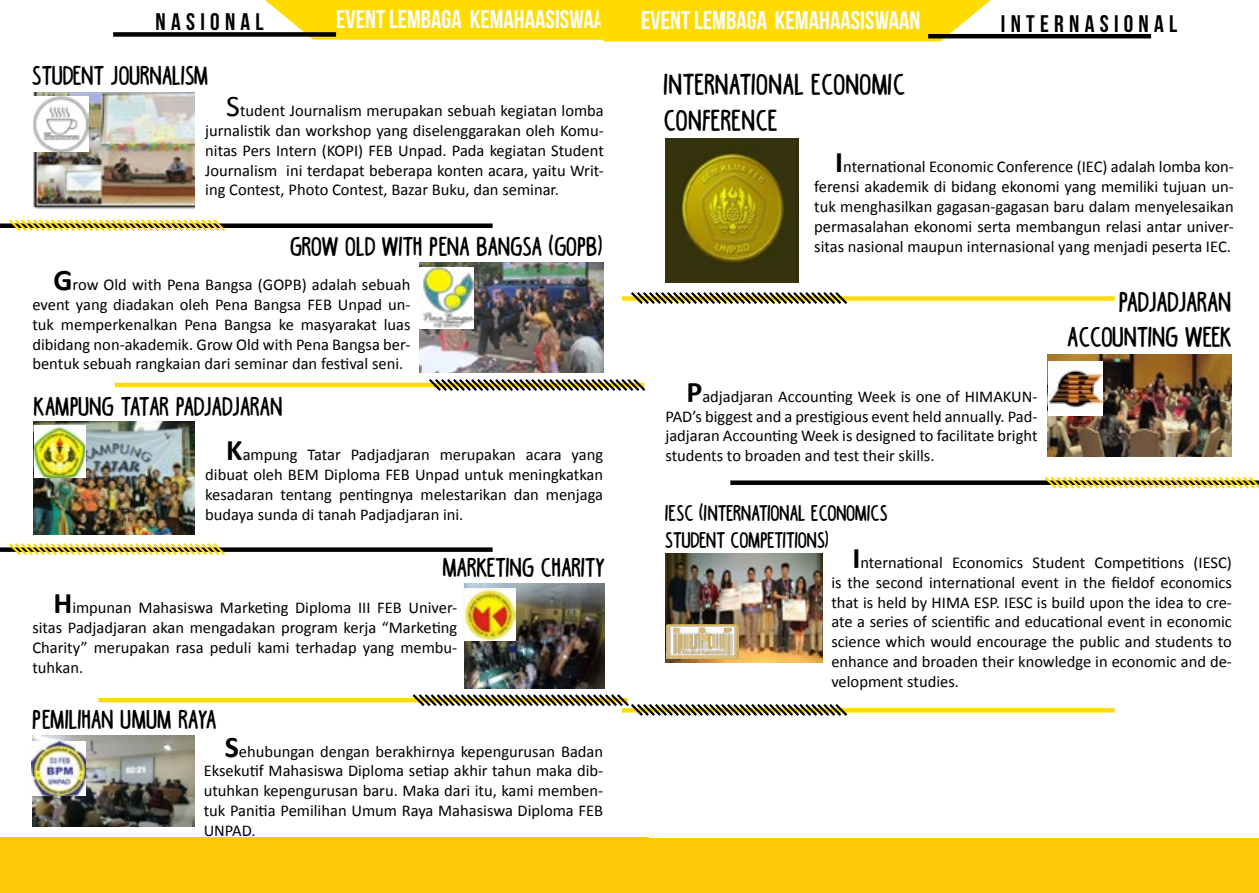
<style>
.page{position:relative;width:1259px;height:893px;background:#fff}
.page>*{position:absolute;margin:0;border:0;box-sizing:border-box;transform-origin:0 0}
.t1{font:700 30px/36px "Black Coffee";color:#000}
.t2{font:700 28.5px/34.2px "Black Coffee";color:#000;text-align:right}
.t3{font:700 27px "Black Coffee";color:#000}
.t4{font:25.5px "Bebas Neue";color:#fff}
.t5{font:24px "Bebas Neue";letter-spacing:.22em;color:#000}
.t6{font:700 22.5px/27px "Black Coffee";color:#000}
.t7{font:16.5px/19.8px "Calibri";color:#000;text-align:justify}
.s1{font-size:30px}
.s2{font-weight:700;font-size:30px}
</style>
<div class="page">
<div style="left:0;top:838px;width:648px;height:55px;background:#ffc709"></div>
<div style="left:113px;top:32px;width:223px;height:5px;background:#000"></div>
<div style="left:0;top:223px;width:492px;height:5px;background:#000"></div>
<svg style="left:6px;top:219px;width:222px;height:13px"></svg>
<div style="left:0;top:547px;width:492px;height:5px;background:#000"></div>
<svg style="left:6px;top:543px;width:222px;height:12px"></svg>
<hr style="left:98px;top:698px;width:530px;height:4px;background:#ffdb00">
<img style="left:33px;top:92px;width:161px;height:116px">
<img style="left:33px;top:96px;width:56px;height:55px">
<img style="left:420px;top:262px;width:183px;height:110px">
<img style="left:420px;top:267px;width:54px;height:62px">
<img style="left:34px;top:421px;width:160px;height:114px">
<img style="left:34px;top:426px;width:51px;height:52px">
<hr style="left:115px;top:383px;width:529px;height:4px;background:#ffdb00">
<svg style="left:426px;top:379px;width:220px;height:12px"></svg>
<img style="left:464px;top:583px;width:141px;height:105px">
<img style="left:463px;top:588px;width:53px;height:53px">
<img style="left:32px;top:735px;width:162px;height:91px">
<img style="left:32px;top:741px;width:54px;height:54px">
<img style="left:665px;top:139px;width:133px;height:144px">
<svg style="left:265px;top:0;width:726px;height:41px;background:#fbda11"></svg>
<hr style="left:928px;top:34px;width:223px;height:4px;background:#000">
<div style="left:622px;top:296px;width:492px;height:5px;background:#ffdb00"></div>
<svg style="left:628px;top:292px;width:221px;height:12px"></svg>
<div style="left:622px;top:708px;width:492px;height:5px;background:#ffdb00"></div>
<svg style="left:410px;top:694px;width:439px;height:22px"></svg>
<img style="left:665px;top:554px;width:157px;height:109px">
<img style="left:666px;top:625px;width:72px;height:33px">
<div style="left:730px;top:480px;width:529px;height:5px;background:#000"></div>
<svg style="left:1042px;top:476px;width:217px;height:13px"></svg>
<img style="left:1048px;top:354px;width:184px;height:103px">
<img style="left:1048px;top:361px;width:54px;height:54px">
<div style="left:551px;top:839px;width:708px;height:54px;background:#ffc709"></div>
<h3 class="t5" style="left:156px;top:9px;width:110px">NASIONAL</h3>
<h3 class="t4" style="left:336px;top:5px;width:280px">EVENT LEMBAGA KEMAHAASISWAAN</h3>
<h3 class="t3" style="left:32px;top:60px;width:178px">STUDENT JOURNALISM</h3>
<p class="t7" style="left:205px;top:101px;width:400px;text-indent:21px"><span class="s1">S</span>tudent Journalism merupakan sebuah kegiatan lomba jurnalistik dan workshop yang diselenggarakan oleh Komu&shy;nitas Pers Intern (KOPI) FEB Unpad. Pada kegiatan Student Journalism ini terdapat beberapa konten acara, yaitu Writ&shy;ing Contest, Photo Contest, Bazar Buku, dan seminar.</p>
<h3 class="t3" style="left:290px;top:231px;width:315px">GROW OLD WITH PENA BANGSA (GOPB)</h3>
<p class="t7" style="left:32px;top:275px;width:380px;text-indent:21px"><span class="s2">G</span>row Old with Pena Bangsa (GOPB) adalah sebuah event yang diadakan oleh Pena Bangsa FEB Unpad un&shy;tuk memperkenalkan Pena Bangsa ke masyarakat luas dibidang non-akademik. Grow Old with Pena Bangsa ber&shy;bentuk sebuah rangkaian dari seminar dan festival seni.</p>
<h3 class="t3" style="left:34px;top:390px;width:250px">KAMPUNG TATAR PADJADJARAN</h3>
<p class="t7" style="left:205px;top:445px;width:399px;text-indent:21px"><span class="s2">K</span>ampung Tatar Padjadjaran merupakan acara yang dibuat oleh BEM Diploma FEB Unpad untuk meningkatkan kesadaran tentang pentingnya melestarikan dan menjaga budaya sunda di tanah Padjadjaran ini.</p>
<h3 class="t3" style="left:443px;top:552px;width:164px">MARKETING CHARITY</h3>
<p class="t7" style="left:32px;top:598px;width:426px;text-indent:21px"><span class="s2">H</span>impunan Mahasiswa Marketing Diploma III FEB Univer&shy;sitas Padjadjaran akan mengadakan program kerja “Marketing Charity” merupakan rasa peduli kami terhadap yang membu&shy;tuhkan.</p>
<h3 class="t3" style="left:33px;top:703px;width:185px">PEMILIHAN UMUM RAYA</h3>
<p class="t7" style="left:204px;top:741px;width:401px;text-indent:21px"><span class="s2">S</span>ehubungan dengan berakhirnya kepengurusan Badan Eksekutif Mahasiswa Diploma setiap akhir tahun maka dib&shy;utuhkan kepengurusan baru. Maka dari itu, kami memben&shy;tuk Panitia Pemilihan Umum Raya Mahasiswa Diploma FEB UNPAD.</p>
<h3 class="t4" style="left:641px;top:6px;width:280px">EVENT LEMBAGA KEMAHAASISWAAN</h3>
<h3 class="t5" style="left:1001px;top:10px;width:178px">INTERNASIONAL</h3>
<h1 class="t1" style="left:664px;top:66px;width:243px">INTERNATIONAL ECONOMIC<br>CONFERENCE</h1>
<p class="t7" style="left:814px;top:157px;width:421px;text-indent:21px"><span class="s2">I</span>nternational Economic Conference (IEC) adalah lomba kon&shy;ferensi akademik di bidang ekonomi yang memiliki tujuan un&shy;tuk menghasilkan gagasan-gagasan baru dalam menyelesaikan permasalahan ekonomi serta membangun relasi antar univer&shy;sitas nasional maupun internasional yang menjadi peserta IEC.</p>
<p class="t7" style="left:665px;top:387px;width:374px;text-indent:21px"><span class="s2">P</span>adjadjaran Accounting Week is one of HIMAKUN-PAD’s biggest and a prestigious event held annually. Pad&shy;jadjaran Accounting Week is designed to facilitate bright students to broaden and test their skills.</p>
<h2 class="t2" style="left:1067px;top:285px;width:166px">PADJADJARAN<br>ACCOUNTING WEEK</h2>
<h3 class="t6" style="left:665px;top:499px;width:224px">IESC (INTERNATIONAL ECONOMICS<br>STUDENT COMPETITIONS)</h3>
<p class="t7" style="left:831px;top:553px;width:402px;text-indent:21px"><span class="s2">I</span>nternational Economics Student Competitions (IESC) is the second international event in the fieldof economics that is held by HIMA ESP. IESC is build upon the idea to cre&shy;ate a series of scientific and educational event in economic science which would encourage the public and students to enhance and broaden their knowledge in economic and de&shy;velopment studies.</p>
</div>
